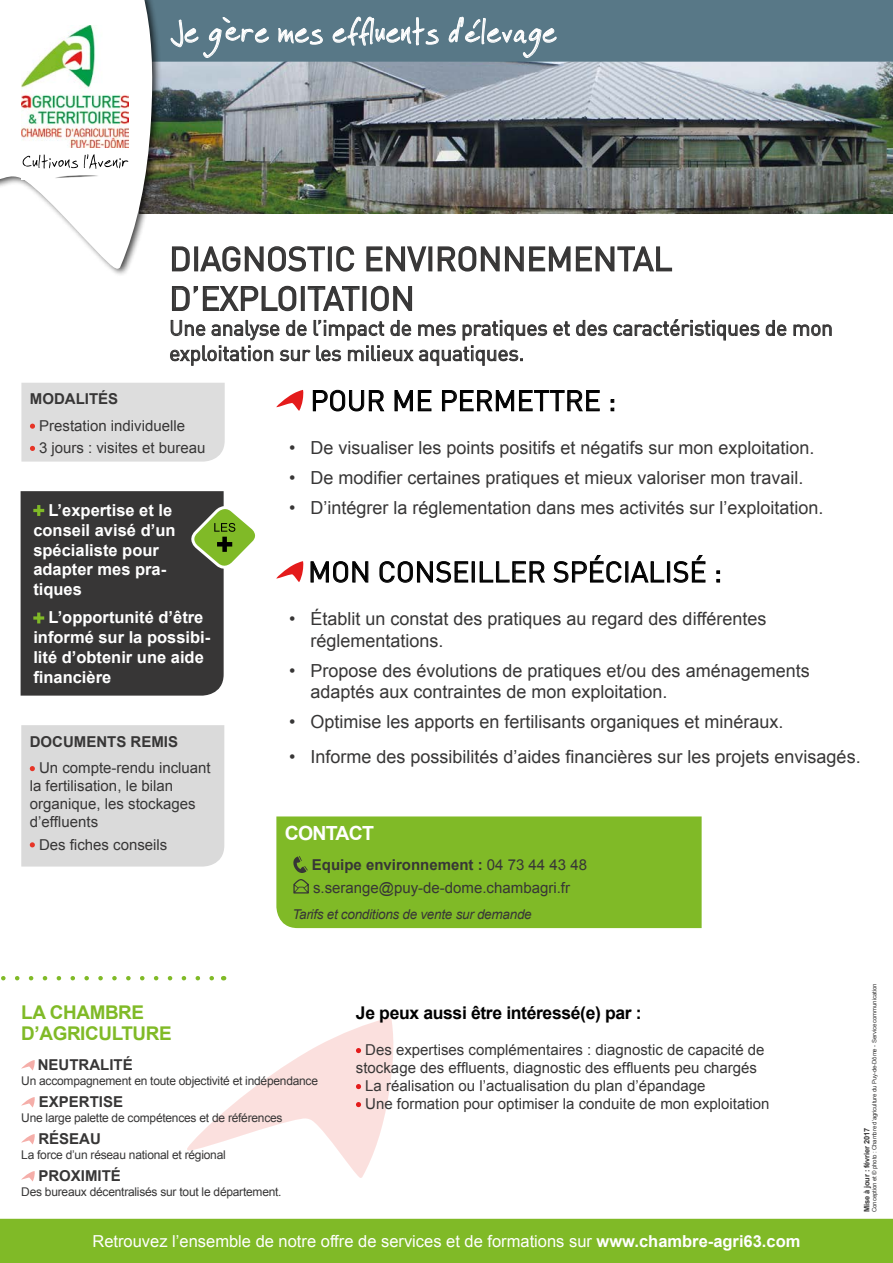
<style>
.page{position:relative;width:893px;height:1263px;background:#fff}
.page>*{position:absolute;margin:0;border:0;box-sizing:border-box;transform-origin:0 0}
.t1{font:36px "Faraco Hand";color:#fff;scale:.9 1}
.t2{font:33px/39.6px "DIN";color:#373636}
.t3{font:28.5px "DIN";color:#000}
.t4{font:21px/25.2px "DIN";letter-spacing:-.01em;color:#373636}
.t5{font:700 19.5px "Arial";letter-spacing:-.04em;color:#fff}
.t6{font:700 18.9px/21px "Arial";letter-spacing:-.02em;color:#80ba27}
.t7{font:18px/21.6px "Arial";color:#373636}
.t8{font:700 17.55px "Arial";letter-spacing:-.02em;color:#000}
.t9{font:700 16.5px/19.8px "Arial";color:#fff}
.t10{font:16.5px "Arial";color:#fff}
.t11{font:15px/18px "Arial";color:#373636}
.t12{font:700 15px "Arial";color:#373636}
.t13{font:italic 13.5px "Arial";letter-spacing:-.02em;color:#373636}
.t14{font:12px "Arial";letter-spacing:-.02em;color:#373636}
.t15{font:700 7.5px "Arial";letter-spacing:-.02em;color:#373636}
.t16{font:6px "Arial";letter-spacing:-.02em;color:#373636}
.s1{font-weight:700}
</style>
<div class="page">
<img style="left:162px;top:62px;width:731px;height:152px">
<svg style="left:21px;top:1060px;width:14px;height:10px"></svg>
<svg style="left:21px;top:1097px;width:14px;height:10px"></svg>
<svg style="left:21px;top:1134px;width:14px;height:10px"></svg>
<svg style="left:21px;top:1171px;width:14px;height:10px"></svg>
<svg style="left:1px;top:976px;width:213px;height:4px"></svg>
<div style="left:162px;top:0;width:731px;height:62px;background:#587887"></div>
<svg style="left:171px;top:17px;width:98px;height:41px;background:#6b8794"></svg>
<svg style="left:279px;top:28px;width:43px;height:16px"></svg>
<svg style="left:333px;top:17px;width:105px;height:28px;background:#7b94a0"></svg>
<svg style="left:449px;top:17px;width:107px;height:41px;background:#6e8a97"></svg>
<div style="left:0;top:0;width:162px;height:277px;background:#000;opacity:.75"></div>
<svg style="left:0;top:0;width:154px;height:269px"></svg>
<img style="left:22px;top:26px;width:107px;height:121px">
<img style="left:22px;top:151px;width:107px;height:28px">
<img style="left:23px;top:154px;width:98px;height:15px">
<div style="left:0;top:1219px;width:893px;height:44px;background:#80ba27"></div>
<svg style="left:172px;top:246px;width:18px;height:26px"></svg>
<div style="left:194px;top:246px;width:4px;height:25px;border:2px solid #373636"></div>
<svg style="left:200px;top:246px;width:125px;height:26px"></svg>
<div style="left:328px;top:246px;width:4px;height:25px;border:2px solid #373636"></div>
<svg style="left:336px;top:246px;width:19px;height:26px"></svg>
<svg style="left:366px;top:246px;width:61px;height:26px"></svg>
<div style="left:428px;top:246px;width:4px;height:25px;border:2px solid #373636"></div>
<svg style="left:437px;top:246px;width:236px;height:26px"></svg>
<svg style="left:172px;top:285px;width:125px;height:27px"></svg>
<div style="left:301px;top:286px;width:4px;height:25px;border:2px solid #373636"></div>
<svg style="left:307px;top:286px;width:53px;height:25px"></svg>
<div style="left:362px;top:286px;width:4px;height:25px;border:2px solid #373636"></div>
<svg style="left:370px;top:285px;width:43px;height:27px"></svg>
<svg style="left:553px;top:321px;width:17px;height:15px"></svg>
<svg style="left:576px;top:320px;width:31px;height:16px"></svg>
<svg style="left:613px;top:319px;width:147px;height:22px"></svg>
<svg style="left:766px;top:320px;width:21px;height:16px"></svg>
<svg style="left:793px;top:324px;width:39px;height:12px"></svg>
<svg style="left:170px;top:320px;width:377px;height:46px"></svg>
<svg style="left:276px;top:390px;width:27px;height:21px"></svg>
<svg style="left:313px;top:390px;width:71px;height:21px"></svg>
<svg style="left:395px;top:390px;width:36px;height:21px"></svg>
<svg style="left:442px;top:390px;width:157px;height:21px"></svg>
<svg style="left:276px;top:561px;width:27px;height:21px"></svg>
<svg style="left:311px;top:561px;width:57px;height:22px"></svg>
<svg style="left:380px;top:561px;width:88px;height:22px"></svg>
<svg style="left:480px;top:561px;width:65px;height:21px"></svg>
<svg style="left:554px;top:555px;width:67px;height:28px"></svg>
<svg style="left:631px;top:561px;width:33px;height:21px"></svg>
<div style="left:667px;top:562px;width:3px;height:20px;border:1px solid #000"></div>
<svg style="left:673px;top:555px;width:32px;height:28px"></svg>
<svg style="left:717px;top:571px;width:3px;height:11px"></svg>
<div style="left:21px;top:383px;width:204px;height:79px;background:#ddd"></div>
<svg style="left:21px;top:491px;width:235px;height:205px;background:#53544e"></svg>
<div style="left:21px;top:725px;width:203px;height:141px;background:#dadada"></div>
<svg style="left:187px;top:1018px;width:207px;height:160px"></svg>
<div style="left:276px;top:816px;width:426px;height:112px;background:#80ba27"></div>
<svg style="left:293px;top:856px;width:15px;height:17px"></svg>
<svg style="left:293px;top:879px;width:16px;height:14px"></svg>
<h1 class="t1" style="left:170px;top:10px;width:431px">Je gère mes effluents d’élevage</h1>
<h2 class="t2" style="left:169px;top:238px;width:504px">DIAGNOSTIC ENVIRONNEMENTAL<br>D’EXPLOITATION</h2>
<p class="t4" style="left:169px;top:315px;width:665px">Une analyse de l’impact de mes pratiques et des caractéristiques de mon exploitation sur les milieux aquatiques.</p>
<h3 class="t3" style="left:310px;top:383px;width:307px">POUR ME PERMETTRE :</h3>
<p class="t7" style="left:289px;top:437px;width:527px">• De visualiser les points positifs et négatifs sur mon exploitation.</p>
<p class="t7" style="left:289px;top:467px;width:516px">• De modifier certaines pratiques et mieux valoriser mon travail.</p>
<p class="t7" style="left:289px;top:497px;width:536px">• D’intégrer la réglementation dans mes activités sur l’exploitation.</p>
<h3 class="t3" style="left:308px;top:554px;width:415px">MON CONSEILLER SPÉCIALISÉ :</h3>
<p class="t7" style="left:310px;top:608px;width:457px;text-indent:-21px">• Établit un constat des pratiques au regard des différentes réglementations.</p>
<p class="t7" style="left:310px;top:660px;width:501px;text-indent:-21px">• Propose des évolutions de pratiques et/ou des aménagements adaptés aux contraintes de mon exploitation.</p>
<p class="t7" style="left:289px;top:711px;width:496px">• Optimise les apports en fertilisants organiques et minéraux.</p>
<p class="t7" style="left:289px;top:746px;width:573px">• Informe des possibilités d’aides financières sur les projets envisagés.</p>
<p class="t12" style="left:30px;top:389px;width:90px">MODALITÉS</p>
<p class="t11" style="left:39px;top:415px;width:168px;line-height:22.2px">Prestation individuelle<br>3 jours : visites et bureau</p>
<p class="t9" style="left:33px;top:501px;width:144px;text-indent:15px">L’expertise et le conseil avisé d’un spécialiste pour adapter mes pra&shy;tiques</p>
<p class="t9" style="left:33px;top:608px;width:178px;text-indent:15px">L’opportunité d’être informé sur la possibi&shy;lité d’obtenir une aide financière</p>
<p class="t12" style="left:30px;top:731px;width:150px">DOCUMENTS REMIS</p>
<p class="t11" style="left:30px;top:759px;width:183px;text-indent:9px">Un compte-rendu incluant la fertilisation, le bilan organique, les stockages d’effluents</p>
<p class="t11" style="left:39px;top:835px;width:130px">Des fiches conseils</p>
<p class="t5" style="left:285px;top:820px;width:91px">CONTACT</p>
<p class="t11" style="left:312px;top:854px;width:277px;line-height:22.2px"><span class="s1">Equipe environnement :</span> 04 73 44 43 48 s.serange@puy-de-dome.chambagri.fr</p>
<p class="t13" style="left:292px;top:906px;width:241px">Tarifs et conditions de vente sur demande</p>
<p class="t6" style="left:21px;top:1003px;width:152px">LA CHAMBRE<br>D’AGRICULTURE</p>
<p class="t12" style="left:38px;top:1055px;width:96px">NEUTRALITÉ</p>
<p class="t14" style="left:21px;top:1073px;width:298px">Un accompagnement en toute objectivité et indépendance</p>
<p class="t12" style="left:39px;top:1092px;width:86px">EXPERTISE</p>
<p class="t14" style="left:21px;top:1110px;width:263px">Une large palette de compétences et de références</p>
<p class="t12" style="left:38px;top:1129px;width:64px">RÉSEAU</p>
<p class="t14" style="left:21px;top:1147px;width:206px">La force d’un réseau national et régional</p>
<p class="t12" style="left:38px;top:1166px;width:84px">PROXIMITÉ</p>
<p class="t14" style="left:21px;top:1184px;width:262px">Des bureaux décentralisés sur tout le département.</p>
<p class="t8" style="left:356px;top:1001px;width:287px">Je peux aussi être intéressé(e) par :</p>
<p class="t11" style="left:365px;top:1041px;width:401px">Des expertises complémentaires : diagnostic de capacité de</p>
<p class="t11" style="left:356px;top:1059px;width:403px">stockage des effluents, diagnostic des effluents peu chargés</p>
<p class="t11" style="left:365px;top:1077px;width:342px">La réalisation ou l’actualisation du plan d’épandage</p>
<p class="t11" style="left:365px;top:1095px;width:406px">Une formation pour optimiser la conduite de mon exploitation</p>
<p class="t10" style="left:92px;top:1231px;width:709px">Retrouvez l’ensemble de notre offre de services et de formations sur <span class="s1">www.chambre-agri63.com</span></p>
<p class="t16" style="left:871px;top:1212px;width:230px;rotate:-90deg">Conception et © photo : Chambre d’agriculture du Puy-de-Dôme - Service communication</p>
<p class="t15" style="left:862px;top:1212px;width:85px;rotate:-90deg">Mise à jour : février 2017</p>
</div>
